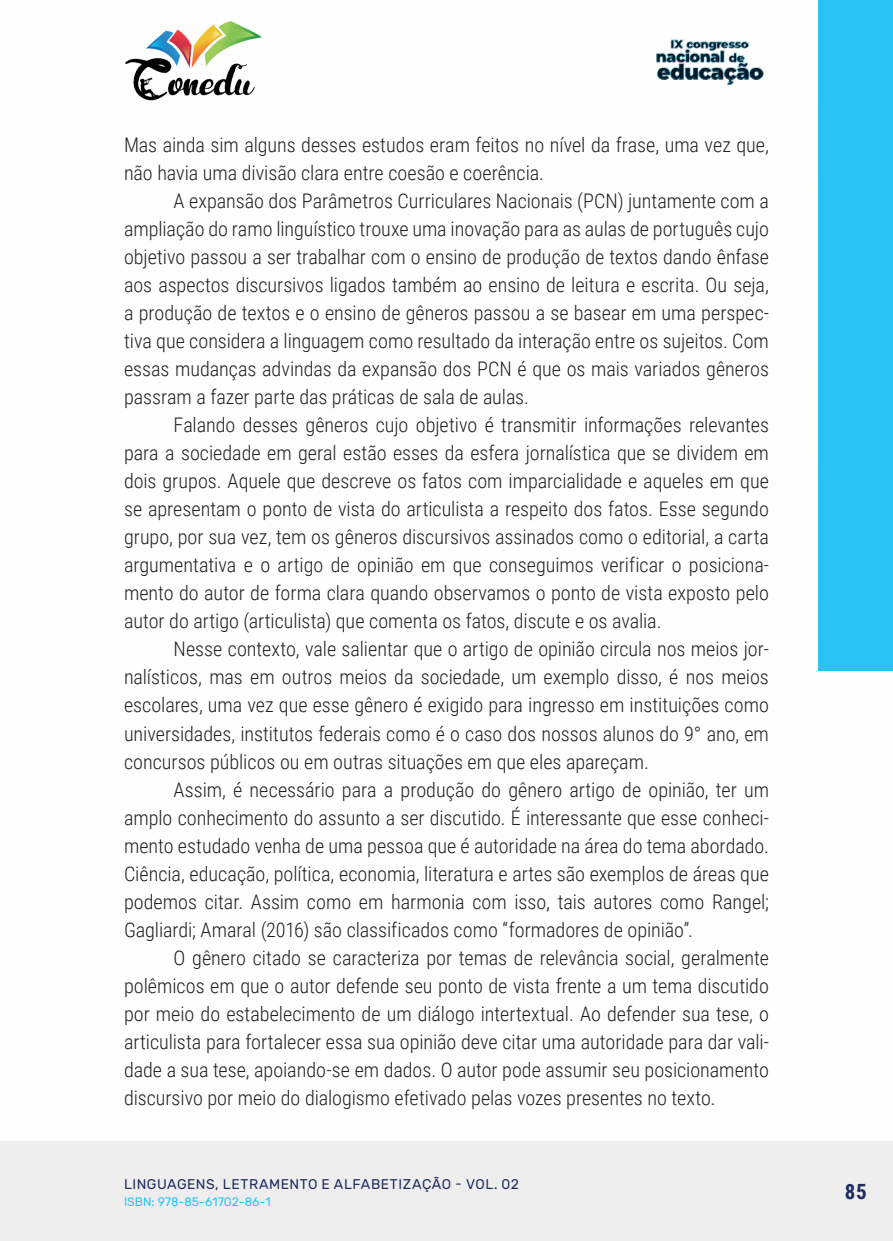
<style>
.page{position:relative;width:893px;height:1241px;background:#fff}
.page>*{position:absolute;margin:0;border:0;box-sizing:border-box;transform-origin:0 0}
.t1{font:700 21px "Roboto Condensed";color:#202d5e}
._9_CORPO{font:300 20.12px/28px "Roboto Condensed";color:#231f20;text-align:justify}
.t2{font:14px "Rubik";letter-spacing:.035em;color:#202d5e}
.t3{font:12.25px "Rubik";color:#29c4f3}
</style>
<div class="page">
<div style="left:0;top:1141px;width:893px;height:99px;background:#eeeeef"></div>
<div style="left:819px;top:0;width:74px;height:670px;background:#29c4f3"></div>
<img style="left:125px;top:20px;width:137px;height:81px">
<img style="left:656px;top:39px;width:108px;height:46px">
<p class="_9_CORPO" style="left:124px;top:130px;width:646px">Mas ainda sim alguns desses estudos eram feitos no nível da frase, uma vez que, não havia uma divisão clara entre coesão e coerência.</p>
<p class="_9_CORPO" style="left:124px;top:186px;width:646px;text-indent:50px">A expansão dos Parâmetros Curriculares Nacionais (PCN) juntamente com a ampliação do ramo linguístico trouxe uma inovação para as aulas de português cujo objetivo passou a ser trabalhar com o ensino de produção de textos dando ênfase aos aspectos discursivos ligados também ao ensino de leitura e escrita. Ou seja, a produção de textos e o ensino de gêneros passou a se basear em uma perspec&shy;tiva que considera a linguagem como resultado da interação entre os sujeitos. Com essas mudanças advindas da expansão dos PCN é que os mais variados gêneros passram a fazer parte das práticas de sala de aulas.</p>
<p class="_9_CORPO" style="left:124px;top:410px;width:646px;text-indent:50px">Falando desses gêneros cujo objetivo é transmitir informações relevantes para a sociedade em geral estão esses da esfera jornalística que se dividem em dois grupos. Aquele que descreve os fatos com imparcialidade e aqueles em que se apresentam o ponto de vista do articulista a respeito dos fatos. Esse segundo grupo, por sua vez, tem os gêneros discursivos assinados como o editorial, a carta argumentativa e o artigo de opinião em que conseguimos verificar o posiciona&shy;mento do autor de forma clara quando observamos o ponto de vista exposto pelo autor do artigo (articulista) que comenta os fatos, discute e os avalia.</p>
<p class="_9_CORPO" style="left:124px;top:634px;width:646px;text-indent:50px">Nesse contexto, vale salientar que o artigo de opinião circula nos meios jor&shy;nalísticos, mas em outros meios da sociedade, um exemplo disso, é nos meios escolares, uma vez que esse gênero é exigido para ingresso em instituições como universidades, institutos federais como é o caso dos nossos alunos do 9° ano, em concursos públicos ou em outras situações em que eles apareçam.</p>
<p class="_9_CORPO" style="left:124px;top:774px;width:646px;text-indent:50px">Assim, é necessário para a produção do gênero artigo de opinião, ter um amplo conhecimento do assunto a ser discutido. É interessante que esse conheci&shy;mento estudado venha de uma pessoa que é autoridade na área do tema abordado.<br>Ciência, educação, política, economia, literatura e artes são exemplos de áreas que podemos citar. Assim como em harmonia com isso, tais autores como Rangel; Gagliardi; Amaral (2016) são classificados como “formadores de opinião”.</p>
<p class="_9_CORPO" style="left:124px;top:942px;width:646px;text-indent:50px">O gênero citado se caracteriza por temas de relevância social, geralmente polêmicos em que o autor defende seu ponto de vista frente a um tema discutido por meio do estabelecimento de um diálogo intertextual. Ao defender sua tese, o articulista para fortalecer essa sua opinião deve citar uma autoridade para dar vali&shy;dade a sua tese, apoiando-se em dados. O autor pode assumir seu posicionamento discursivo por meio do dialogismo efetivado pelas vozes presentes no texto.</p>
<p class="t2" style="left:124px;top:1175px;width:397px">LINGUAGENS, LETRAMENTO E ALFABETIZAÇÃO - VOL. 02</p>
<p class="t3" style="left:124px;top:1194px;width:148px">ISBN: 978-85-61702-86-1</p>
<p class="t1" style="left:845px;top:1176px;width:23px">85</p>
</div>
